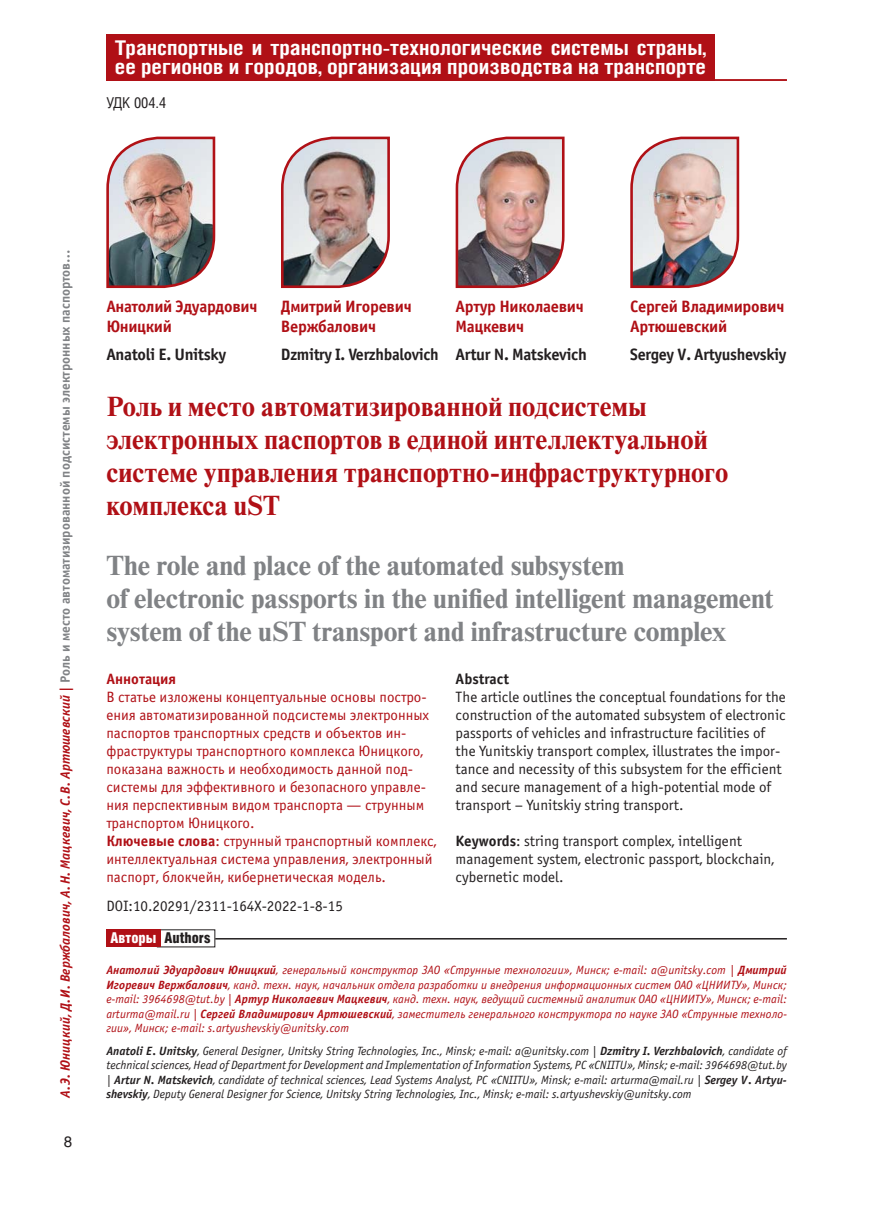
<style>
.page{position:relative;width:872px;height:1212px;background:#fff}
.page>*{position:absolute;margin:0;border:0;box-sizing:border-box;transform-origin:0 0}
.t1{font:700 27.45px/33px "Newton";letter-spacing:.005em;color:#b01016;scale:.96 1}
.t2{font:700 27.45px/33px "Newton";color:#808285}
.t3{font:700 20.25px/19.5px "Helios Cond";color:#fff;scale:1.11 1}
.t4{font:700 16.5px/19.8px "Officina Sans C";letter-spacing:-.02em;color:#b01016}
.t5{font:700 16.5px "Officina Sans C";letter-spacing:-.02em;color:#231f20}
.t6{font:15px/18px "Officina Sans C";color:#231f20}
.t7{font:15px/18px "Officina Sans C";color:#b01016}
.t8{font:900 15px "Helios Cond";color:#231f20}
.t9{font:700 15px "Officina Sans C";color:#b01016}
.t10{font:700 15px "Officina Sans C";color:#231f20}
.t11{font:15px "Helios Cond";color:#231f20}
.t12{font:15px "Helios";color:#231f20}
.t13{font:700 13.5px "Officina Sans C";color:#808285}
.t14{font:italic 12px/14.4px "Officina Sans C";color:#231f20;text-align:justify}
.t15{font:italic 12px/14.4px "Officina Sans C";letter-spacing:.005em;color:#b01016;text-align:justify}
.s1{font-style:italic;color:#b01016}
.s2{color:#b01016}
.s3{font-weight:700}
.s4{color:#fff}
</style>
<div class="page">
<hr style="left:371px;top:79px;width:416px;height:2px;background:#b01016">
<div style="left:106px;top:34px;width:608px;height:47px;background:#b01016"></div>
<div style="left:106px;top:929px;width:55px;height:18px;background:#b01016"></div>
<hr style="left:215px;top:938px;width:572px;height:1px;background:#231f20">
<img style="left:281px;top:136px;width:109px;height:153px">
<img style="left:455px;top:136px;width:110px;height:153px">
<img style="left:630px;top:136px;width:110px;height:153px">
<img style="left:106px;top:136px;width:110px;height:153px">
<h2 class="t3" style="left:115px;top:40px;width:534px">Транспортные и транспортно-технологические системы страны, ее регионов и городов, организация производства на транспорте</h2>
<p class="t11" style="left:106px;top:97px;width:62px">УДК 004.4</p>
<p class="t13" style="left:59px;top:1098px;width:850px;rotate:-90deg"><span class="s1">А. Э. Юницкий, Д. И. Вержбалович, А. Н. Мацкевич, С. В. Артюшевский</span> <span class="s2">|</span> Роль и место автоматизированной подсистемы электронных паспортов…</p>
<p class="t12" style="left:64px;top:1136px;width:10px">8</p>
<h3 class="t4" style="left:106px;top:297px;width:153px">Анатолий Эдуардович<br>Юницкий</h3>
<h3 class="t5" style="left:106px;top:347px;width:121px">Anatoli E. Unitsky</h3>
<h3 class="t4" style="left:281px;top:297px;width:132px">Дмитрий Игоревич<br>Вержбалович</h3>
<h3 class="t5" style="left:281px;top:347px;width:159px">Dzmitry I. Verzhbalovich</h3>
<h3 class="t4" style="left:455px;top:297px;width:130px">Артур Николаевич<br>Мацкевич</h3>
<h3 class="t5" style="left:455px;top:347px;width:133px">Artur N. Matskevich</h3>
<h3 class="t4" style="left:630px;top:297px;width:156px">Сергей Владимирович<br>Артюшевский</h3>
<h3 class="t5" style="left:630px;top:347px;width:158px">Sergey V. Artyushevskiy</h3>
<h1 class="t1" style="left:106px;top:393px;width:649px">Роль и место автоматизированной подсистемы электронных паспортов в единой интеллектуальной системе управления транспортно-инфраструктурного комплекса uST</h1>
<h1 class="t2" style="left:106px;top:552px;width:669px">The role and place of the automated subsystem<br>of electronic passports in the unified intelligent management system of the uST transport and infrastructure complex</h1>
<p class="t9" style="left:106px;top:672px;width:71px">Аннотация</p>
<p class="t7" style="left:106px;top:689px;width:332px">В статье изложены концептуальные основы постро&shy;ения автоматизированной подсистемы электронных паспортов транспортных средств и объектов ин&shy;фраструктуры транспортного комплекса Юницкого, показана важность и необходимость данной под&shy;системы для эффективного и безопасного управле&shy;ния перспективным видом транспорта — струнным транспортом Юницкого.<br><span class="s3">Ключевые слова</span>: струнный транспортный комплекс, интеллектуальная система управления, электронный паспорт, блокчейн, кибернетическая модель.</p>
<p class="t10" style="left:455px;top:672px;width:55px">Abstract</p>
<p class="t6" style="left:455px;top:689px;width:332px">The article outlines the conceptual foundations for the construction of the automated subsystem of electronic passports of vehicles and infrastructure facilities of the Yunitskiy transport complex, illustrates the impor&shy;tance and necessity of this subsystem for the efficient and secure management of a high-potential mode of transport – Yunitskiy string transport.</p>
<p class="t6" style="left:455px;top:833px;width:320px"><span class="s3">Keywords</span>: string transport complex, intelligent management system, electronic passport, blockchain, cybernetic model.</p>
<p class="t6" style="left:106px;top:899px;width:238px">DOI:10.20291/2311-164X-2022-1-8-15</p>
<p class="t8" style="left:111px;top:932px;width:102px"><span class="s4">Авторы</span> Authors</p>
<p class="t15" style="left:106px;top:964px;width:682px"><span class="s3">Анатолий Эдуардович Юницкий</span>, генеральный конструктор ЗАО «Струнные технологии», Минск; e-mail: a@unitsky.com | <span class="s3">Дмитрий Игоревич Вержбалович</span>, канд. техн. наук, начальник отдела разработки и в недрения информационных систем ОАО «ЦНИИТУ», Минск; e-mail: 3964698@tut.by | <span class="s3">Артур Николаевич Мацкевич</span>, канд. техн. наук, ведущий системный аналитик ОАО «ЦНИИТУ», Минск; e-mail: arturma@mail.ru | <span class="s3">Сергей Владимирович Артюшевский</span>, заместитель генерального конструктора по науке ЗАО «Струнные техноло&shy;гии», Минск; e-mail: s.artyushevskiy@unitsky.com</p>
<p class="t14" style="left:106px;top:1045px;width:682px"><span class="s3">Anatoli E. Unitsky</span>, General Designer, Unitsky String Technologies, Inc., Minsk; e-mail: a@unitsky.com | <span class="s3">Dzmitry I. Verzhbalovich</span>, candidate of technical sciences, Head of Department for Development and Implementation of Information Systems, PC «CNIITU», Minsk; e-mail: 3964698@tut.by | <span class="s3">Artur N. Matskevich</span>, candidate of technical sciences, Lead Systems Analyst, P C «CNIITU», Minsk; e-mail: arturma@mail.ru | <span class="s3">Sergey V. Artyu&shy;shevskiy</span> , Deputy General Designer f or Scien ce, Unitsky String Technologies, Inc., Minsk; e-mail: s.artyushevskiy@unitsky.com</p>
</div>
